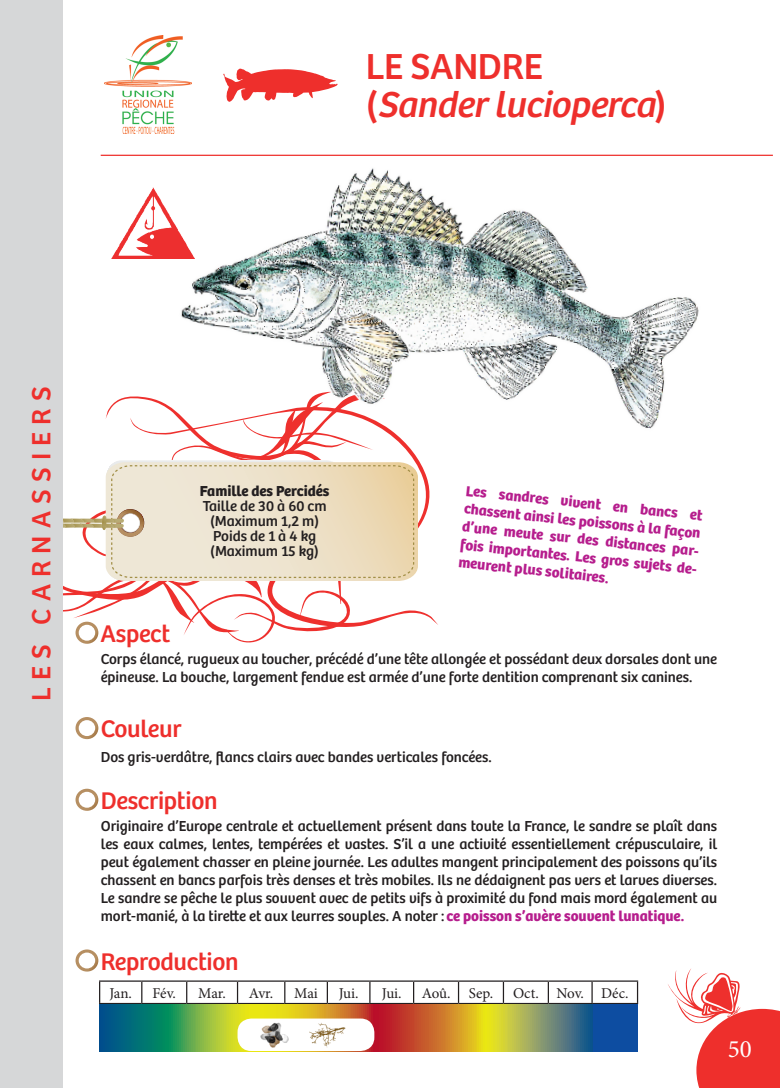
<style>
.page{position:relative;width:780px;height:1088px;background:#fff}
.page>*{position:absolute;margin:0;border:0;box-sizing:border-box;transform-origin:0 0}
.t1{font:italic 37.5px/37.5px "Bree";color:#ee2f2c}
.t2{font:27.38px "Bree";letter-spacing:.26em;color:#ee2f2c}
.t3{font:25px "Bree";letter-spacing:-.01em;color:#ee2f2c}
.t4{font:25px "Minion Pro";color:#fff}
.t5{font:15px/18px "Bree";color:#231f20;text-align:justify}
.t6{font:700 15px/18px "Bree";color:#b61d8d}
.t7{font:15px "Minion Pro";letter-spacing:-.01em;color:#231f20}
.t8{font:700 15px "Bree";color:#231f20}
.s1{font-style:normal}
.s2{font-weight:700;color:#b61d8d}
</style>
<div class="page">
<img style="left:104px;top:36px;width:87px;height:97px">
<svg style="left:668px;top:969px;width:112px;height:119px"></svg>
<hr style="left:101px;top:155px;width:671px;height:1px;background:#ee2f2c">
<hr style="left:99px;top:980px;width:43px;height:2px;background:#231f20">
<svg style="left:99px;top:982px;width:1px;height:21px"></svg>
<hr style="left:142px;top:980px;width:45px;height:2px;background:#231f20">
<svg style="left:141px;top:982px;width:1px;height:21px"></svg>
<hr style="left:187px;top:980px;width:50px;height:2px;background:#231f20">
<svg style="left:186px;top:982px;width:1px;height:21px"></svg>
<hr style="left:237px;top:980px;width:48px;height:2px;background:#231f20">
<svg style="left:237px;top:982px;width:1px;height:21px"></svg>
<hr style="left:285px;top:980px;width:42px;height:2px;background:#231f20">
<svg style="left:284px;top:982px;width:1px;height:21px"></svg>
<hr style="left:327px;top:980px;width:43px;height:2px;background:#231f20">
<svg style="left:327px;top:982px;width:1px;height:21px"></svg>
<hr style="left:370px;top:980px;width:43px;height:2px;background:#231f20">
<svg style="left:369px;top:982px;width:1px;height:21px"></svg>
<hr style="left:413px;top:980px;width:45px;height:2px;background:#231f20">
<svg style="left:413px;top:982px;width:1px;height:21px"></svg>
<hr style="left:458px;top:980px;width:45px;height:2px;background:#231f20">
<svg style="left:458px;top:982px;width:1px;height:21px"></svg>
<hr style="left:503px;top:980px;width:45px;height:2px;background:#231f20">
<svg style="left:503px;top:982px;width:1px;height:21px"></svg>
<hr style="left:548px;top:980px;width:44px;height:2px;background:#231f20">
<hr style="left:547px;top:982px;width:2px;height:21px;background:#231f20">
<hr style="left:592px;top:980px;width:46px;height:2px;background:#231f20">
<svg style="left:591px;top:982px;width:1px;height:21px"></svg>
<svg style="left:637px;top:982px;width:1px;height:21px"></svg>
<hr style="left:99px;top:1003px;width:43px;height:1px;background:#231f20">
<hr style="left:142px;top:1003px;width:45px;height:1px;background:#231f20">
<hr style="left:187px;top:1003px;width:50px;height:1px;background:#231f20">
<hr style="left:237px;top:1003px;width:48px;height:1px;background:#231f20">
<hr style="left:285px;top:1003px;width:42px;height:1px;background:#231f20">
<hr style="left:327px;top:1003px;width:43px;height:1px;background:#231f20">
<hr style="left:370px;top:1003px;width:43px;height:1px;background:#231f20">
<hr style="left:413px;top:1003px;width:45px;height:1px;background:#231f20">
<hr style="left:458px;top:1003px;width:45px;height:1px;background:#231f20">
<hr style="left:503px;top:1003px;width:45px;height:1px;background:#231f20">
<hr style="left:548px;top:1003px;width:44px;height:1px;background:#231f20">
<hr style="left:592px;top:1003px;width:46px;height:1px;background:#231f20">
<svg style="left:99px;top:1004px;width:494px;height:47px;background:#8b8c49"></svg>
<div style="left:593px;top:1004px;width:45px;height:47px;background:#0d4da1"></div>
<svg style="left:75px;top:949px;width:23px;height:22px"></svg>
<div style="left:0;top:0;width:63px;height:1088px;background:#d6d7d8"></div>
<svg style="left:223px;top:68px;width:115px;height:34px"></svg>
<img style="left:111px;top:188px;width:54px;height:70px">
<img style="left:165px;top:168px;width:534px;height:261px">
<svg style="left:63px;top:391px;width:375px;height:253px"></svg>
<svg style="left:75px;top:717px;width:23px;height:22px"></svg>
<svg style="left:75px;top:789px;width:23px;height:22px"></svg>
<div style="left:237px;top:1018px;width:137px;height:33px;background:#fff;border-radius:14px"></div>
<img style="left:260px;top:1022px;width:28px;height:25px">
<img style="left:309px;top:1023px;width:36px;height:24px">
<h1 class="t1" style="left:366px;top:49px;width:302px"><span class="s1">LE SANDRE<br>(</span> Sanderlucioperca<span class="s1">)</span></h1>
<h2 class="t2" style="left:25px;top:701px;width:316px;rotate:-90deg">les carnassiers</h2>
<p class="t8" style="left:200px;top:482px;width:131px">Famille des Percidés</p>
<p class="t5" style="left:203px;top:499px;width:125px;line-height:15px;text-align:center">Taille de 30 à 60 cm (Maximum 1,2 m)<br>Poids de 1 à 4 kg (Maximum 15 kg)</p>
<p class="t6" style="left:467px;top:482px;width:242px;rotate:6deg">Les sandres vivent en bancs et chassent ainsi les poissons à la façon d’une meute sur des distances par&shy;fois importantes. Les gros sujets de&shy;meurent plus solitaires.</p>
<h3 class="t3" style="left:100px;top:619px;width:71px">Aspect</h3>
<p class="t5" style="left:101px;top:650px;width:618px">Corps élancé, rugueux au toucher, précédé d’une tête allongée et possédant deux dorsales dont une épineuse. La bouche, largement fendue est armée d’une forte dentition comprenant six canines.</p>
<h3 class="t3" style="left:101px;top:714px;width:82px">Couleur</h3>
<p class="t5" style="left:101px;top:748px;width:392px">Dos gris-verdâtre, flancs clairs avec bandes verticales foncées.</p>
<h3 class="t3" style="left:101px;top:786px;width:118px">Description</h3>
<p class="t5" style="left:101px;top:817px;width:618px">Originaire d’Europe centrale et actuellement présent dans toute la France, le sandre se plaît dans les eaux calmes, lentes, tempérées et vastes. S’il a une activité essentiellement crépusculaire, il peut également chasser en pleine journée. Les adultes mangent principalement des poissons qu’ils chassent en bancs parfois très denses et très mobiles. Ils ne dédaignent pas vers et larves diverses.<br>Le sandre se pêche le plus souvent avec de petits vifs à proximité du fond mais mord également au mort-manié, à la tirette et aux leurres souples. A noter : <span class="s2">ce poisson s’avère souvent lunatique.</span></p>
<h3 class="t3" style="left:101px;top:946px;width:139px">Reproduction</h3>
<p class="t7" style="left:109px;top:983px;width:24px">Jan.</p>
<p class="t7" style="left:152px;top:983px;width:25px">Fév.</p>
<p class="t7" style="left:198px;top:983px;width:29px">Mar.</p>
<p class="t7" style="left:249px;top:983px;width:26px">Avr.</p>
<p class="t7" style="left:294px;top:983px;width:25px">Mai</p>
<p class="t7" style="left:339px;top:983px;width:21px">Jui.</p>
<p class="t7" style="left:382px;top:983px;width:21px">Jui.</p>
<p class="t7" style="left:421px;top:983px;width:73px">Aoû. Sep.</p>
<p class="t7" style="left:513px;top:983px;width:117px">Oct. Nov. Déc.</p>
<h3 class="t4" style="left:727px;top:1032px;width:26px">50</h3>
</div>
